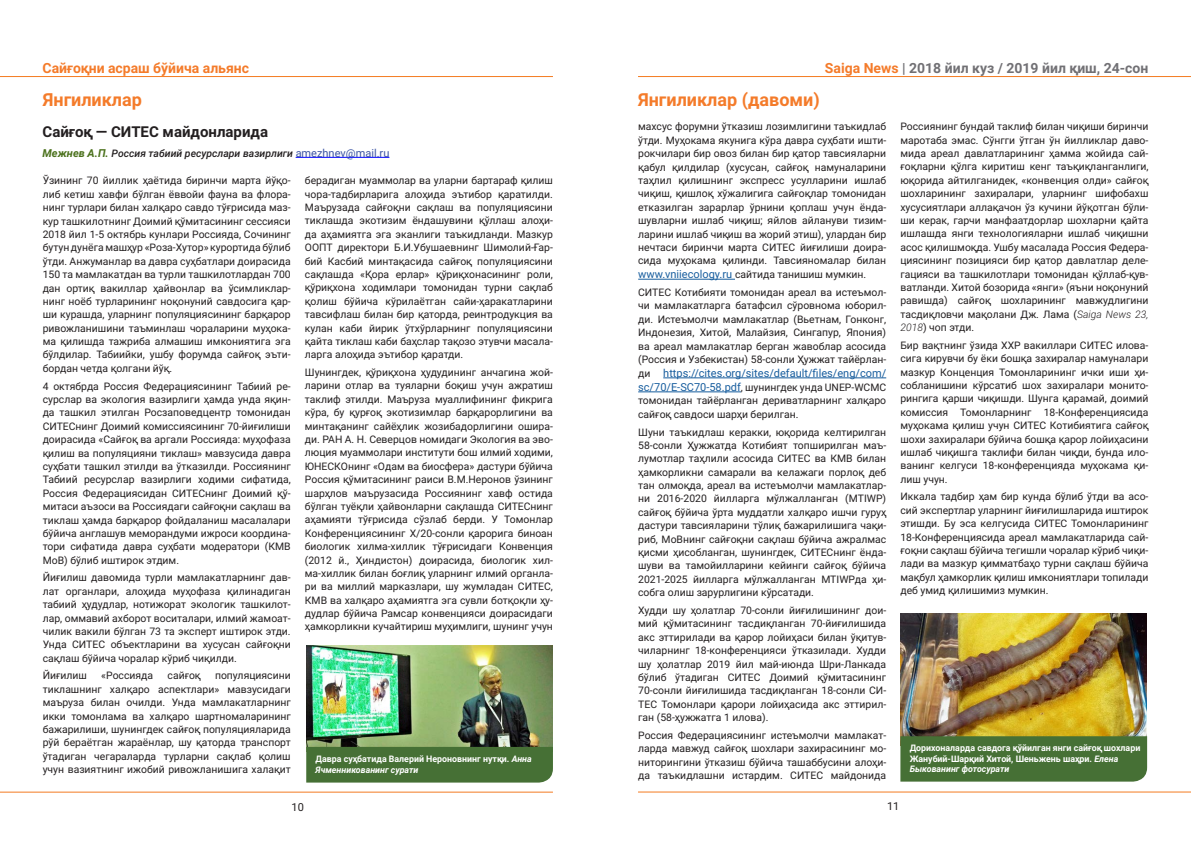
<style>
.page{position:relative;width:1191px;height:842px;background:#fff}
.page>*{position:absolute;margin:0;border:0;box-sizing:border-box;transform-origin:0 0}
.t1{font:700 18px "Roboto";color:#f47b2a}
.t2{font:700 15px "Roboto";color:#231f20}
.t3{font:700 14px "Roboto";color:#717074}
.t4{font:700 14px "Roboto";color:#f47b2a}
.arcticle_text{font:11px "Roboto";color:#175d9e}
.t5{font:11px "Roboto";color:#231f20}
.arcticle_text-2{font:10.4px/13.4px "Roboto";color:#231f20;text-align:justify}
.t6{font:italic 500 10.4px "Roboto";color:#231f20}
.t7{font:700 9px/10.8px "Roboto";color:#fff}
.s1{color:#f47b2a}
.s2{font-weight:700;font-size:11px;color:#4b711c}
.s3{font-weight:400;font-style:normal;font-size:11px;color:#3a53a3}
.s4{font-weight:300;font-style:italic}
.s5{font-size:11px;color:#175d9e}
.s6{font-size:10.4px;color:#231f20}
.s7{font-style:italic}
</style>
<div class="page">
<hr style="left:0;top:792px;width:553px;height:1px;background:#f47b21">
<hr style="left:638px;top:76px;width:553px;height:1px;background:#f47b21">
<hr style="left:0;top:76px;width:553px;height:1px;background:#f47b21">
<hr style="left:638px;top:791px;width:553px;height:1px;background:#f47b21">
<hr style="left:296px;top:157px;width:93px;height:1px;background:#00f">
<hr style="left:638px;top:279px;width:97px;height:1px;background:#175d9e">
<hr style="left:663px;top:378px;width:223px;height:1px;background:#175d9e">
<hr style="left:638px;top:392px;width:103px;height:1px;background:#175d9e">
<img style="left:306px;top:646px;width:247px;height:101px">
<img style="left:900px;top:614px;width:247px;height:122px">
<div style="left:306px;top:747px;width:247px;height:35px;background:#467035"></div>
<div style="left:900px;top:736px;width:247px;height:46px;background:#467035"></div>
<h3 class="t4" style="left:43px;top:58px;width:208px">Сайғоқни асраш бўйича альянс</h3>
<h3 class="t3" style="left:825px;top:58px;width:325px"><span class="s1">Saiga News</span> | 2018 йил куз / 2019 йил қиш, 24-сон</h3>
<p class="t1" style="left:43px;top:87px;width:101px">Янгиликлар</p>
<p class="t1" style="left:638px;top:87px;width:183px">Янгиликлар (давоми)</p>
<p class="t2" style="left:43px;top:121px;width:227px">Сайғоқ — СИТЕС майдонларида</p>
<p class="t6" style="left:43px;top:146px;width:348px"><span class="s2">Межнев А.П.</span> Россия табиий ресурслари вазирлиги <span class="s3">amezhnev@mail.ru</span></p>
<p class="arcticle_text-2" style="left:43px;top:174px;width:249px">Ўзининг 70 йиллик ҳаётида биринчи марта йўқо&shy;либ кетиш хавфи бўлган ёввойи фауна ва флора&shy;нинг турлари билан халқаро савдо тўғрисида маз&shy;кур ташкилотнинг Доимий қўмитасининг сессияси 2018 йил 1-5 октябрь кунлари Россияда, Сочининг бутун дунёга машҳур «Роза-Хутор» курортида бўлиб ўтди. Анжуманлар ва давра суҳбатлари доирасида 150 та мамлакатдан ва турли ташкилотлардан 700 дан ортиқ вакиллар ҳайвонлар ва ўсимликлар&shy;нинг ноёб турларининг ноқонуний савдосига қар&shy;ши курашда, уларнинг популяциясининг барқарор ривожланишини таъминлаш чораларини муҳока&shy;ма қилишда тажриба алмашиш имкониятига эга бўлдилар. Табиийки, ушбу форумда сайғоқ эъти&shy;бордан четда қолгани йўқ.</p>
<p class="arcticle_text-2" style="left:43px;top:379px;width:249px">4 октябрда Россия Федерациясининг Табиий ре&shy;сурслар ва экология вазирлиги ҳамда унда яқин&shy;да ташкил этилган Росзаповедцентр томонидан СИТЕСнинг Доимий комиссиясининг 70-йиғилиши доирасида «Сайғоқ ва аргали Россияда: муҳофаза қилиш ва популяцияни тиклаш» мавзусида давра суҳбати ташкил этилди ва ўтказилди. Россиянинг Табиий ресурслар вазирлиги ходими сифатида, Россия Федерациясидан СИТЕСнинг Доимий қў&shy;митаси аъзоси ва Россиядаги сайғоқни сақлаш ва тиклаш ҳамда барқарор фойдаланиш масалалари бўйича англашув меморандуми ижроси координа&shy;тори сифатида давра суҳбати модератори (КМВ МоВ) бўлиб иштирок этдим.</p>
<p class="arcticle_text-2" style="left:43px;top:570px;width:249px">Йиғилиш давомида турли мамлакатларнинг дав&shy;лат органлари, алоҳида муҳофаза қилинадиган табиий ҳудудлар, нотижорат экологик ташкилот&shy;лар, оммавий ахборот воситалари, илмий жамоат&shy;чилик вакили бўлган 73 та эксперт иштирок этди.<br>Унда СИТЕС объектларини ва хусусан сайғоқни сақлаш бўйича чоралар кўриб чиқилди.</p>
<p class="arcticle_text-2" style="left:43px;top:669px;width:46px">Йиғилиш</p>
<p class="arcticle_text-2" style="left:101px;top:669px;width:53px">«Россияда</p>
<p class="arcticle_text-2" style="left:168px;top:669px;width:34px">сайғоқ</p>
<p class="arcticle_text-2" style="left:900px;top:119px;width:249px">Россиянинг бундай таклиф билан чиқиши биринчи маротаба эмас. Сўнгги ўтган ўн йилликлар даво&shy;мида ареал давлатларининг ҳамма жойида сай&shy;ғоқларни қўлга киритиш кенг таъқиқланганлиги, юқорида айтилганидек, «конвенция олди» сайғоқ шохларининг захиралари, уларнинг шифобахш хусусиятлари аллақачон ўз кучини йўқотган бўли&shy;ши керак, гарчи манфаатдорлар шохларни қайта ишлашда янги технологияларни ишлаб чиқишни асос қилишмоқда. Ушбу масалада Россия Федера&shy;циясининг позицияси бир қатор давлатлар деле&shy;гацияси ва ташкилотлари томонидан қўллаб-қув&shy;ватланди. Хитой бозорида «янги» (яъни ноқонуний равишда) сайғоқ шохларининг мавжудлигини тасдиқловчи мақолани Дж. Лама (<span class="s4">Saiga News 23, 2018</span>) чоп этди.</p>
<p class="arcticle_text-2" style="left:900px;top:338px;width:249px">Бир вақтнинг ўзида ХХР вакиллари СИТЕС илова&shy;сига кирувчи бу ёки бошқа захиралар намуналари мазкур Конценция Томонларининг ички иши ҳи&shy;собланишини кўрсатиб шох захиралари монито&shy;рингига қарши чиқишди. Шунга қарамай, доимий комиссия Томонларнинг 18-Конференциясида муҳокама қилиш учун СИТЕС Котибиятига сайғоқ шохи захиралари бўйича бошқа қарор лойиҳасини ишлаб чиқишга таклифи билан чиқди, бунда ило&shy;ванинг келгуси 18-конференцияда муҳокама қи&shy;лиш учун.</p>
<p class="arcticle_text-2" style="left:900px;top:490px;width:249px">Иккала тадбир ҳам бир кунда бўлиб ўтди ва асо&shy;сий экспертлар уларнинг йиғилишларида иштирок этишди. Бу эса келгусида СИТЕС Томонларининг 18-Конференциясида ареал мамлакатларида сай&shy;ғоқни сақлаш бўйича тегишли чоралар кўриб чиқи&shy;лади ва мазкур қимматбаҳо турни сақлаш бўйича мақбул ҳамкорлик қилиш имкониятлари топилади деб умид қилишимиз мумкин.</p>
<p class="arcticle_text-2" style="left:638px;top:120px;width:249px">махсус форумни ўтказиш лозимлигини таъкидлаб ўтди. Муҳокама якунига кўра давра суҳбати ишти&shy;рокчилари бир овоз билан бир қатор тавсияларни қабул қилдилар (хусусан, сайғоқ намуналарини таҳлил қилишнинг экспресс усулларини ишлаб чиқиш, қишлоқ хўжалигига сайғоқлар томонидан етказилган зарарлар ўрнини қоплаш учун ёнда&shy;шувларни ишлаб чиқиш; яйлов айлануви тизим&shy;ларини ишлаб чиқиш ва жорий этиш), улардан бир нечтаси биринчи марта СИТЕС йиғилиши доира&shy;сида муҳокама қилинди. Тавсияномалар билан <span class="s5">www.vniiecology.ru</span> сайтида танишиш мумкин.</p>
<p class="arcticle_text-2" style="left:638px;top:285px;width:249px">СИТЕС Котибияти томонидан ареал ва истеъмол&shy;чи мамлакатларга батафсил сўровнома юборил&shy;ди. Истеъмолчи мамлакатлар (Вьетнам, Гонконг, Индонезия, Хитой, Малайзия, Сингапур, Япония) ва ареал мамлакатлар берган жавоблар асосида (Россия и Узбекистан) 58-сонли Ҳужжат тайёрлан-</p>
<p class="arcticle_text" style="left:638px;top:365px;width:249px"><span class="s6">ди</span> https://cites.org/sites/default/files/eng/com/</p>
<p class="arcticle_text-2" style="left:638px;top:380px;width:249px"><span class="s5">sc/70/E-SC70-58.pdf</span>, шунингдек унда UNEP-WCMC томонидан тайёрланган дериватларнинг халқаро сайғоқ савдоси шарҳи берилган.</p>
<p class="arcticle_text-2" style="left:638px;top:425px;width:249px">Шуни таъкидлаш керакки, юқорида келтирилган 58-сонли Ҳужжатда Котибият топширилган маъ&shy;лумотлар таҳлили асосида СИТЕС ва КМВ билан ҳамкорликни самарали ва келажаги порлоқ деб тан олмоқда, ареал ва истеъмолчи мамлакатлар&shy;ни 2016-2020 йилларга мўлжалланган (MTIWP) сайғоқ бўйича ўрта муддатли халқаро ишчи гуруҳ дастури тавсияларини тўлиқ бажарилишига чақи&shy;риб, МоВнинг сайғоқни сақлаш бўйича ажралмас қисми ҳисобланган, шунингдек, СИТЕСнинг ёнда&shy;шуви ва тамойилларини кейинги сайғоқ бўйича 2021-2025 йилларга мўлжалланган MTIWPда ҳи&shy;собга олиш зарурлигини кўрсатади.</p>
<p class="arcticle_text-2" style="left:638px;top:603px;width:249px">Худди шу ҳолатлар 70-сонли йиғилишининг дои&shy;мий қўмитасининг тасдиқланган 70-йиғилишида акс эттирилади ва қарор лойиҳаси билан ўқитув&shy;чиларнинг 18-конференцияси ўтказилади. Худди шу ҳолатлар 2019 йил май-июнда Шри-Ланкада бўлиб ўтадиган СИТЕС Доимий қўмитасининг 70-сонли йиғилишида тасдиқланган 18-сонли СИ-ТЕС Томонлари қарори лойиҳасида акс эттирил&shy;ган (58-ҳужжатга 1 илова).</p>
<p class="arcticle_text-2" style="left:638px;top:728px;width:249px">Россия Федерациясининг истеъмолчи мамлакат&shy;ларда мавжуд сайғоқ шохлари захирасининг мо&shy;ниторингини ўтказиш бўйича ташаббусини алоҳи&shy;да таъкидлашни истардим. СИТЕС майдонида</p>
<p class="arcticle_text-2" style="left:305px;top:173px;width:249px">берадиган муаммолар ва уларни бартараф қилиш чора-тадбирларига алоҳида эътибор қаратилди.<br>Маърузада сайғоқни сақлаш ва популяциясини тиклашда экотизим ёндашувини қўллаш алоҳи&shy;да аҳамиятга эга эканлиги таъкидланди. Мазкур ООПТ директори Б.И.Убушаевнинг Шимолий-Ғар&shy;бий Касбий минтақасида сайғоқ популяциясини сақлашда «Қора ерлар» қўриқхонасининг роли, қўриқхона ходимлари томонидан турни сақлаб қолиш бўйича кўрилаётган сайи-ҳаракатларини тавсифлаш билан бир қаторда, реинтродукция ва кулан каби йирик ўтхўрларнинг популяциясини қайта тиклаш каби баҳслар тақозо этувчи масала&shy;ларга алоҳида эътибор қаратди.</p>
<p class="arcticle_text-2" style="left:305px;top:365px;width:249px">Шунингдек, қўриқхона ҳудудининг анчагина жой&shy;ларини отлар ва туяларни боқиш учун ажратиш таклиф этилди. Маъруза муаллифининг фикрига кўра, бу қурғоқ экотизимлар барқарорлигини ва минтақанинг сайёҳлик жозибадорлигини ошира&shy;ди. РАН А. Н. Северцов номидаги Экология ва эво&shy;люция муаммолари институти бош илмий ходими, ЮНЕСКОнинг «Одам ва биосфера» дастури бўйича Россия қўмитасининг раиси В.М.Неронов ўзининг шарҳлов маърузасида Россиянинг хавф остида бўлган туёқли ҳайвонларни сақлашда СИТЕСнинг аҳамияти тўғрисида сўзлаб берди. У Томонлар Конференциясининг Х/20-сонли қарорига биноан биологик хилма-хиллик тўғрисидаги Конвенция (2012 й., Ҳиндистон) доирасида, биологик хил&shy;ма-хиллик билан боғлиқ уларнинг илмий органла&shy;ри ва миллий марказлари, шу жумладан СИТЕС, КМВ ва халқаро аҳамиятга эга сувли ботқоқли ҳу&shy;дудлар бўйича Рамсар конвенцияси доирасидаги ҳамкорликни кучайтириш муҳимлиги, шунинг учун</p>
<p class="arcticle_text-2" style="left:43px;top:669px;width:249px;text-indent:172px">популяциясини тиклашнинг халқаро аспектлари» мавзусидаги маъруза билан очилди. Унда мамлакатларнинг икки томонлама ва халқаро шартномаларининг бажарилиши, шунингдек сайғоқ популяцияларида рўй бераётган жараёнлар, шу қаторда транспорт ўтадиган чегараларда турларни сақлаб қолиш учун вазиятнинг ижобий ривожланишига халақит</p>
<p class="t7" style="left:909px;top:742px;width:232px">Дорихоналарда савдога қўйилган янги сайғоқ шохлари</p>
<p class="t7" style="left:909px;top:753px;width:210px">Жанубий-Шарқий Хитой, Шеньжень шаҳри. <span class="s7">Елена<br>Быкованинг фотосурати</span></p>
<p class="t7" style="left:315px;top:753px;width:218px">Давра суҳбатида Валерий Нероновнинг нутқи. <span class="s7">Анна<br>Ячменникованинг сурати</span></p>
<p class="t5" style="left:291px;top:799px;width:14px">10</p>
<p class="t5" style="left:887px;top:799px;width:14px">11</p>
</div>
